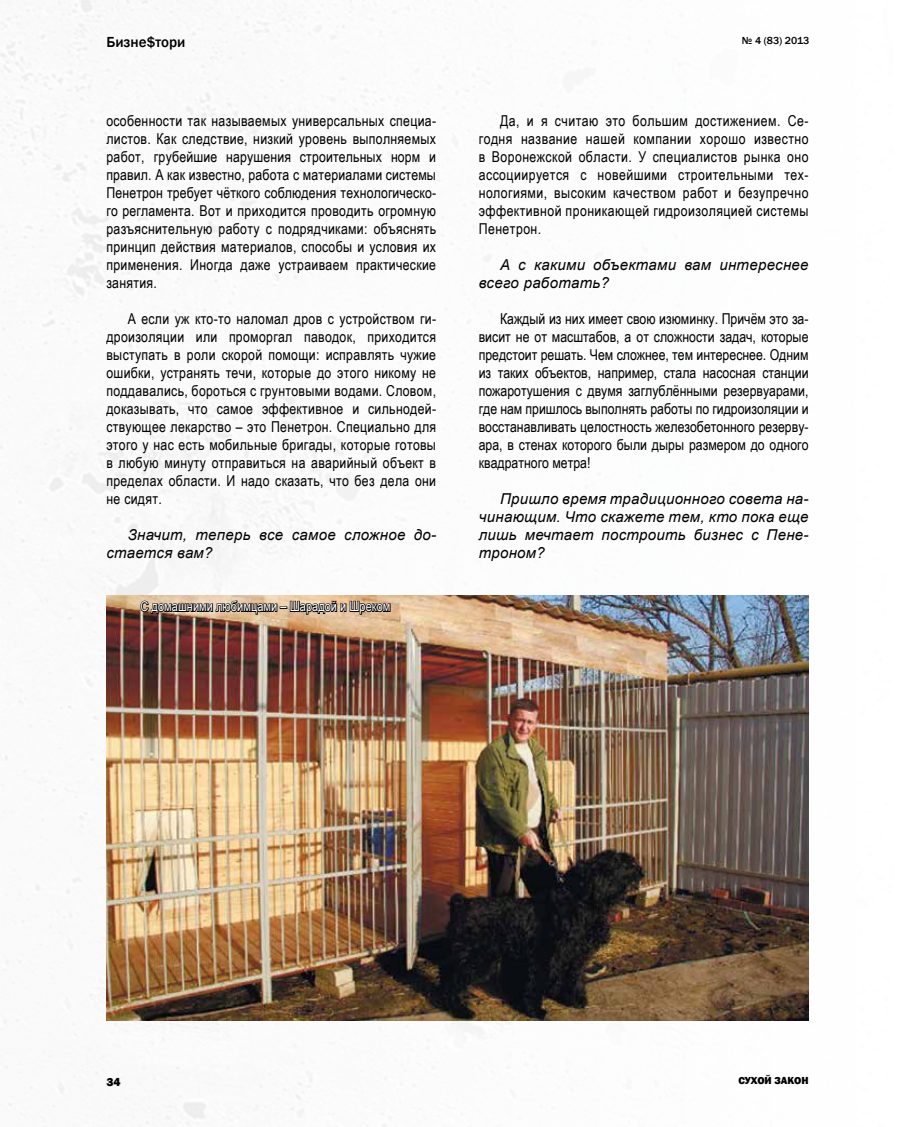
<style>
.page{position:relative;width:915px;height:1127px;background:#fff}
.page>*{position:absolute;margin:0;border:0;box-sizing:border-box;transform-origin:0 0}
.t1{font:15px/18px "Arial Narrow";letter-spacing:.02em;color:#000;text-align:justify}
.t2{font:italic 15px/18px "Arial";letter-spacing:.02em;color:#000}
.t3{font:500 15px "Franklin Gothic";color:#000}
.t4{font:13.5px "Arial Narrow";color:#fff}
.t5{font:800 12px "Franklin Gothic";color:#000}
.t6{font:500 10.5px "Franklin Gothic";color:#000}
.t7{font:800 10.5px "Franklin Gothic";color:#000}
</style>
<div class="page">
<img style="left:0;top:0;width:809px;height:1127px">
<img style="left:106px;top:595px;width:702px;height:425px">
<svg style="left:139px;top:594px;width:252px;height:22px;background:#98846e"></svg>
<p class="t3" style="left:106px;top:33px;width:80px">Бизне$тори</p>
<p class="t6" style="left:741px;top:34px;width:69px">№ 4 (83) 2013</p>
<p class="t1" style="left:106px;top:111px;width:331px">особенности так называемых универсальных специа&shy;листов. Как следствие, низкий уровень выполняемых работ, грубейшие нарушения строительных норм и правил. А как известно, работа с материалами системы Пенетрон требует чёткого соблюдения технологическо&shy;го регламента. Вот и приходится проводить огромную разъяснительную работу с подрядчиками: объяснять принцип действия материалов, способы и условия их применения. Иногда даже устраиваем практические занятия.</p>
<p class="t1" style="left:106px;top:309px;width:331px;text-indent:21px">А если уж кто-то наломал дров с устройством ги&shy;дроизоляции или проморгал паводок, приходится выступать в роли скорой помощи: исправлять чужие ошибки, устранять течи, которые до этого никому не поддавались, бороться с грунтовыми водами. Словом, доказывать, что самое эффективное и сильнодей&shy;ствующее лекарство – это Пенетрон. Специально для этого у нас есть мобильные бригады, которые готовы в любую минуту отправиться на аварийный объект в пределах области. И надо сказать, что без дела они не сидят.</p>
<p class="t2" style="left:106px;top:526px;width:331px;text-indent:21px">Значит, теперь все самое сложное до&shy;стается вам?</p>
<p class="t4" style="left:140px;top:596px;width:251px">С домашними любимцами – Шарадой и Шреком</p>
<p class="t1" style="left:478px;top:111px;width:331px;text-indent:21px">Да, и я считаю это большим достижением. Се&shy;годня название нашей компании хорошо известно в Воронежской области. У специалистов рынка оно ассоциируется с новейшими строительными тех&shy;нологиями, высоким качеством работ и безупречно эффективной проникающей гидроизоляцией системы Пенетрон.</p>
<p class="t2" style="left:478px;top:256px;width:331px;text-indent:21px">А с какими объектами вам интереснее всего работать?</p>
<p class="t1" style="left:478px;top:309px;width:331px;text-indent:21px">Каждый из них имеет свою изюминку. Причём это за&shy;висит не от масштабов, а от сложности задач, которые предстоит решать. Чем сложнее, тем интереснее. Одним из таких объектов, например, стала насосная станции пожаротушения с двумя заглублёнными резервуарами, где нам пришлось выполнять работы по гидроизоляции и восстанавливать целостность железобетонного резерву&shy;ара, в стенах которого были дыры размером до одного квадратного метра!</p>
<p class="t2" style="left:478px;top:490px;width:331px;text-align:justify;text-indent:21px">Пришло время традиционного совета на&shy;чинающим. Что скажете тем, кто пока еще лишь мечтает построить бизнес с Пене&shy;троном?</p>
<p class="t5" style="left:106px;top:1074px;width:16px">34</p>
<p class="t7" style="left:738px;top:1074px;width:72px">СУХОЙ ЗАКОН</p>
</div>
